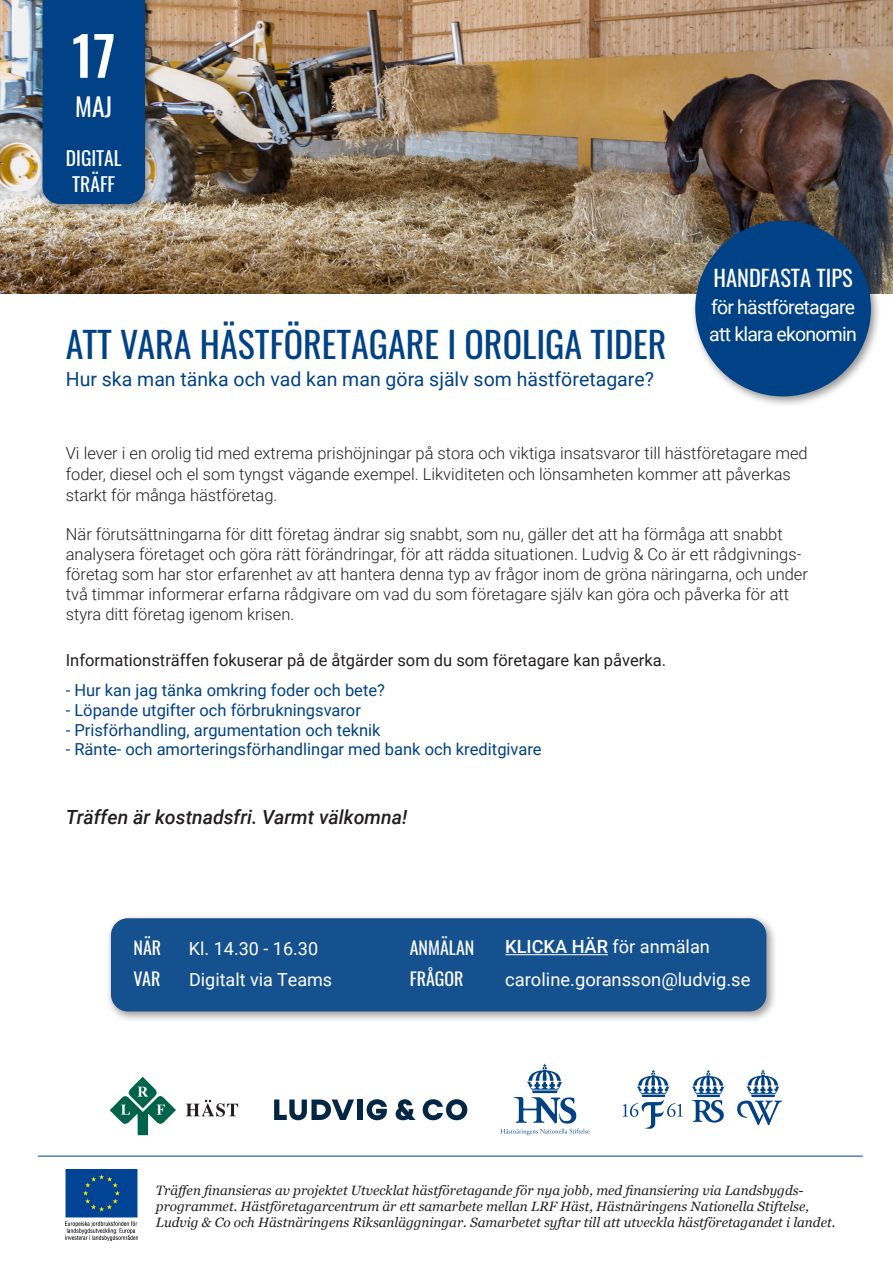
<style>
.page{position:relative;width:893px;height:1263px;background:#fff}
.page>*{position:absolute;margin:0;border:0;box-sizing:border-box;transform-origin:0 0}
.t1{font:500 54px "Oswald";color:#fff}
.t2{font:36px "Oswald";color:#014286}
.t3{font:25.5px "Oswald";color:#fff}
.t4{font:22.5px "Oswald";color:#fff}
.t5{font:19.5px "Roboto";color:#014286}
.t6{font:italic 500 19.5px "Roboto";color:#231f20}
.t7{font:19.5px "Roboto";letter-spacing:-.04em;color:#fff}
.t8{font:19.5px/25.5px "Oswald";color:#fff;text-align:center}
.t9{font:18.3px "Roboto";color:#fff}
.t10{font:18.15px "Roboto";color:#fff}
.t11{font:18px "Roboto";color:#fff}
.t12{font:18px "Oswald";color:#fff}
.t13{font:300 16.5px/19.8px "Roboto";color:#231f20}
.t14{font:16.5px "Roboto";color:#014286}
.t15{font:16.5px "Roboto";color:#231f20}
.t16{font:italic 13.5px "Georgia";color:#231f20}
.s1{font-weight:500}
</style>
<div class="page">
<div style="left:105px;top:913px;width:672px;height:110px;background:#231f20;opacity:.5"></div>
<div style="left:111px;top:918px;width:655px;height:93px;background:#15518f;border-radius:17px"></div>
<svg style="left:186px;top:1100px;width:52px;height:16px"></svg>
<svg style="left:110px;top:1077px;width:66px;height:58px"></svg>
<svg style="left:423px;top:1099px;width:44px;height:21px"></svg>
<svg style="left:396px;top:1099px;width:20px;height:21px"></svg>
<svg style="left:367px;top:1099px;width:20px;height:21px"></svg>
<div style="left:357px;top:1099px;width:5px;height:21px;background:#042645"></div>
<svg style="left:274px;top:1099px;width:80px;height:21px"></svg>
<svg style="left:500px;top:1064px;width:90px;height:71px"></svg>
<svg style="left:623px;top:1070px;width:60px;height:59px"></svg>
<svg style="left:692px;top:1070px;width:33px;height:53px"></svg>
<svg style="left:737px;top:1069px;width:45px;height:56px"></svg>
<img style="left:0;top:0;width:893px;height:293px">
<div style="left:37px;top:0;width:119px;height:215px;background:#231f20;opacity:.5"></div>
<div style="left:43px;top:0;width:102px;height:204px;background:#014286"></div>
<hr style="left:505px;top:954px;width:103px;height:1px;background:#fff">
<div style="left:690px;top:216px;width:192px;height:192px;background:#231f20;opacity:.5"></div>
<div style="left:695px;top:221px;width:176px;height:175px;background:#014286;border-radius:50%"></div>
<hr style="left:38px;top:1156px;width:825px;height:1px;background:#014286">
<img style="left:65px;top:1170px;width:72px;height:70px">
<p class="t1" style="left:72px;top:28px;width:45px">17</p>
<p class="t3" style="left:75px;top:84px;width:39px">MAJ</p>
<p class="t8" style="left:66px;top:144px;width:57px">DIGITAL<br>TRÄFF</p>
<p class="t2" style="left:66px;top:312px;width:602px">ATT VARA HÄSTFÖRETAGARE I OROLIGA TIDER</p>
<p class="t5" style="left:66px;top:365px;width:590px">Hur ska man tänka och vad kan man göra själv som hästföretagare?</p>
<p class="t4" style="left:713px;top:257px;width:141px">HANDFASTA TIPS</p>
<p class="t7" style="left:711px;top:293px;width:146px">för hästföretagare</p>
<p class="t7" style="left:709px;top:320px;width:149px">att klara ekonomin</p>
<p class="t13" style="left:66px;top:442px;width:743px;line-height:21px">Vi lever i en orolig tid med extrema prishöjningar på stora och viktiga insatsvaror till hästföretagare med foder, diesel och el som tyngst vägande exempel. Likviditeten och lönsamheten kommer att påverkas starkt för många hästföretag.</p>
<p class="t13" style="left:66px;top:524px;width:744px">När förutsättningarna för ditt företag ändrar sig snabbt, som nu, gäller det att ha förmåga att snabbt analysera företaget och göra rätt förändringar, för att rädda situationen. Ludvig &amp; Co är ett rådgivnings&shy;företag som har stor erfarenhet av att hantera denna typ av frågor inom de gröna näringarna, och under två timmar informerar erfarna rådgivare om vad du som företagare själv kan göra och påverka för att styra ditt företag igenom krisen.</p>
<p class="t15" style="left:66px;top:649px;width:602px">Informationsträffen fokuserar på de åtgärder som du som företagare kan påverka.</p>
<p class="t14" style="left:66px;top:678px;width:321px">- Hur kan jag tänka omkring foder och bete?</p>
<p class="t14" style="left:66px;top:698px;width:297px">- Löpande utgifter och förbrukningsvaror</p>
<p class="t14" style="left:66px;top:718px;width:316px">- Prisförhandling, argumentation och teknik</p>
<p class="t14" style="left:66px;top:738px;width:477px">- Ränte- och amorteringsförhandlingar med bank och kreditgivare</p>
<p class="t6" style="left:66px;top:803px;width:343px">Träffen är kostnadsfri. Varmt välkomna!</p>
<p class="t12" style="left:134px;top:931px;width:29px">NÄR</p>
<p class="t11" style="left:189px;top:935px;width:131px">Kl. 14.30 - 16.30</p>
<p class="t12" style="left:134px;top:963px;width:28px">VAR</p>
<p class="t11" style="left:189px;top:967px;width:145px">Digitalt via Teams</p>
<p class="t12" style="left:410px;top:931px;width:66px">ANMÄLAN</p>
<p class="t12" style="left:410px;top:962px;width:55px">FRÅGOR</p>
<p class="t10" style="left:505px;top:934px;width:206px"><span class="s1">KLICKA HÄR</span> för anmälan</p>
<p class="t9" style="left:505px;top:967px;width:247px">caroline.goransson@ludvig.se</p>
<p class="t16" style="left:156px;top:1182px;width:649px">Träffen finansieras av projektet Utvecklat hästföretagande för nya jobb, med finansiering via Landsbygds-</p>
<p class="t16" style="left:156px;top:1198px;width:655px">programmet. Hästföretagarcentrum är ett samarbete mellan LRF Häst, Hästnäringens Nationella Stiftelse,</p>
<p class="t16" style="left:156px;top:1214px;width:681px">Ludvig &amp; Co och Hästnäringens Riksanläggningar. Samarbetet syftar till att utveckla hästföretagandet i landet.</p>
</div>
